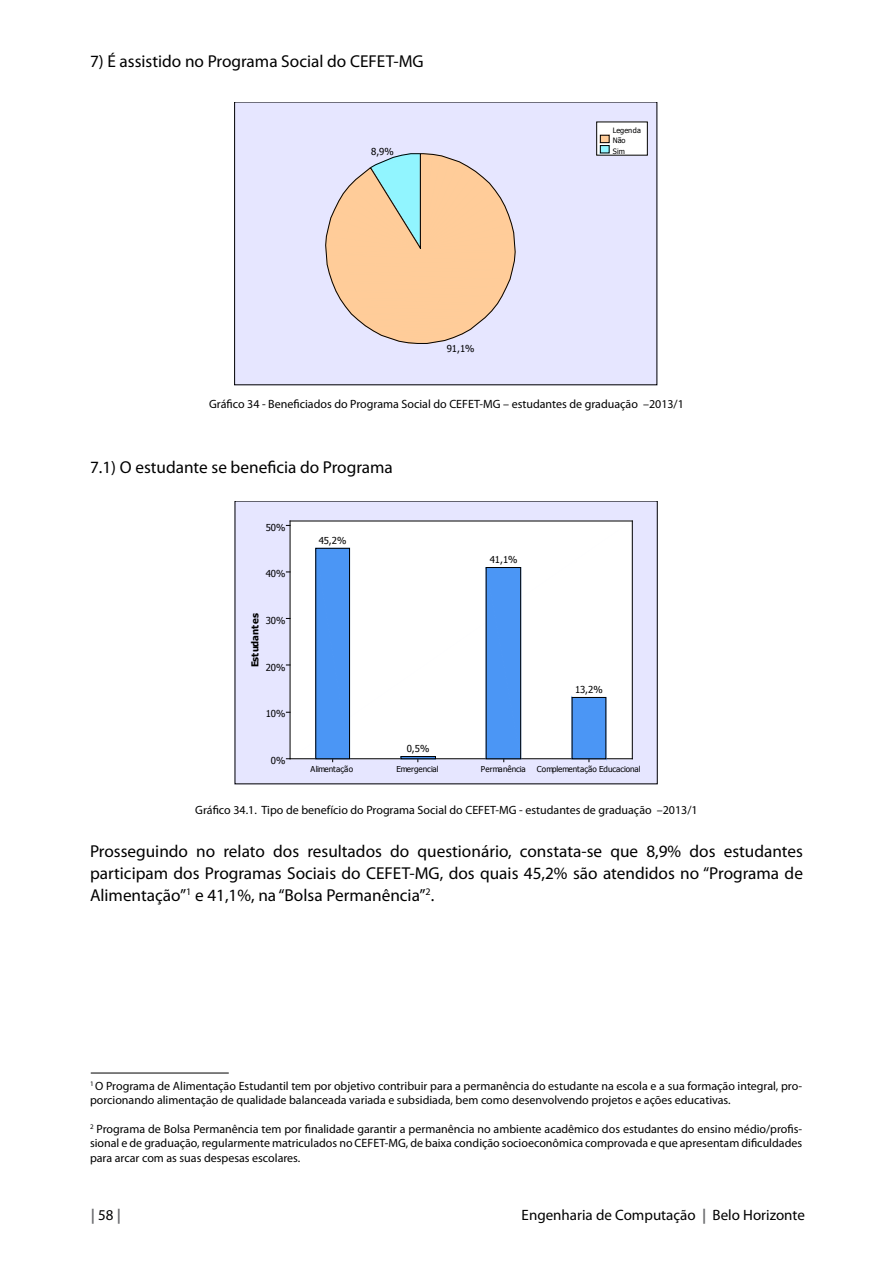
<style>
.page{position:relative;width:893px;height:1263px;background:#fff}
.page>*{position:absolute;margin:0;border:0;box-sizing:border-box;transform-origin:0 0}
.t1{font:17.25px/21.8px "Myriad Pro";color:#000;text-align:justify}
.t2{font:15px "Myriad Pro";color:#000}
.t3{font:700 15px "Myriad Pro";color:#6d6e71}
.t4{font:12px/14.4px "Myriad Pro";color:#000}
.t5{font:9.6px "Tahoma";letter-spacing:-.01em;color:#000}
.t6{font:700 9.6px "Tahoma";letter-spacing:.015em;color:#000}
.t7{font:8.1px "Tahoma";letter-spacing:-.005em;color:#000}
.t8{font:7.35px/10.4px "Tahoma";letter-spacing:.02em;color:#000}
.s1{font-weight:400;color:#000}
.s2{font-weight:700;color:#6d6e71}
</style>
<div class="page">
<hr style="left:91px;top:1073px;width:138px;height:1px;background:#000">
<div style="left:235px;top:102px;width:423px;height:284px;background:#e6e6ff"></div>
<svg style="left:299px;top:150px;width:217px;height:194px"></svg>
<svg style="left:596px;top:121px;width:54px;height:35px"></svg>
<div style="left:600px;top:145px;width:9px;height:8px;border:1px solid #000"></div>
<div style="left:237px;top:503px;width:419px;height:279px;background:#e6e6ff"></div>
<svg style="left:289px;top:520px;width:343px;height:240px"></svg>
<hr style="left:290px;top:521px;width:342px;height:1px;background:#000">
<hr style="left:290px;top:758px;width:342px;height:1px;background:#000">
<hr style="left:632px;top:521px;width:1px;height:238px;background:#000">
<hr style="left:290px;top:521px;width:1px;height:238px;background:#000">
<svg style="left:571px;top:696px;width:36px;height:66px"></svg>
<div style="left:572px;top:697px;width:34px;height:62px;border:1px solid #000"></div>
<svg style="left:485px;top:567px;width:37px;height:200px"></svg>
<div style="left:486px;top:567px;width:35px;height:192px;border:1px solid #000"></div>
<svg style="left:400px;top:756px;width:58px;height:6px"></svg>
<div style="left:401px;top:756px;width:35px;height:3px;border:1px solid #000"></div>
<svg style="left:315px;top:539px;width:35px;height:229px"></svg>
<div style="left:315px;top:548px;width:35px;height:211px;border:1px solid #000"></div>
<h1 class="t1" style="left:90px;top:50px;width:335px">7) É assistido no Programa Social do CEFET-MG</h1>
<p class="t5" style="left:371px;top:145px;width:24px">8,9%</p>
<p class="t5" style="left:447px;top:342px;width:29px">91,1%</p>
<p class="t8" style="left:613px;top:125px;width:30px">Legenda</p>
<p class="t8" style="left:613px;top:135px;width:14px">Não<br>Sim</p>
<p class="t4" style="left:209px;top:396px;width:476px">Gráfico 34 - Beneficiados do Programa Social do CEFET-MG – estudantes de graduação –2013/1</p>
<h1 class="t1" style="left:90px;top:456px;width:304px">7.1) O estudante se beneficia do Programa</h1>
<p class="t5" style="left:266px;top:521px;width:21px">50%</p>
<p class="t5" style="left:266px;top:567px;width:21px">40%</p>
<p class="t5" style="left:266px;top:614px;width:21px">30%</p>
<p class="t5" style="left:266px;top:661px;width:21px">20%</p>
<p class="t5" style="left:266px;top:707px;width:21px">10%</p>
<p class="t5" style="left:271px;top:754px;width:16px">0%</p>
<p class="t6" style="left:248px;top:667px;width:55px;rotate:-90deg">Estudantes</p>
<p class="t5" style="left:319px;top:534px;width:29px">45,2%</p>
<p class="t5" style="left:407px;top:742px;width:24px">0,5%</p>
<p class="t5" style="left:490px;top:553px;width:29px">41,1%</p>
<p class="t5" style="left:575px;top:683px;width:29px">13,2%</p>
<p class="t7" style="left:311px;top:764px;width:44px">Alimentação</p>
<p class="t7" style="left:396px;top:764px;width:44px">Emergencial</p>
<p class="t7" style="left:481px;top:764px;width:46px">Permanência</p>
<p class="t7" style="left:537px;top:764px;width:105px">Complementação Educacional</p>
<p class="t4" style="left:195px;top:802px;width:504px">Gráfico 34.1. Tipo de benefício do Programa Social do CEFET-MG - estudantes de graduação –2013/1</p>
<h1 class="t1" style="left:90px;top:840px;width:714px">Prosseguindo no relato dos resultados do questionário, constata-se que 8,9% dos estudantes participam dos Programas Sociais do CEFET-MG, dos quais 45,2% são atendidos no “Programa de Alimentação”<sup>1</sup> e 41,1%, na “Bolsa Permanência”<sup>2</sup>.</h1>
<p class="t4" style="left:90px;top:1078px;width:714px"><sup>1</sup> O Programa de Alimentação Estudantil tem por objetivo contribuir para a permanência do estudante na escola e a sua formação integral, pro&shy;porcionando alimentação de qualidade balanceada variada e subsidiada, bem como desenvolvendo projetos e ações educativas.</p>
<p class="t4" style="left:90px;top:1121px;width:714px;text-align:justify"><sup>2</sup> Programa de Bolsa Permanência tem por finalidade garantir a permanência no ambiente acadêmico dos estudantes do ensino médio/profis&shy;sional e de graduação, regularmente matriculados no CEFET-MG, de baixa condição socioeconômica comprovada e que apresentam dificuldades para arcar com as suas despesas escolares.</p>
<p class="t3" style="left:91px;top:1205px;width:32px">| <span class="s1">58</span> |</p>
<p class="t2" style="left:522px;top:1205px;width:285px">Engenharia de Computação <span class="s2">|</span> Belo Horizonte</p>
</div>
